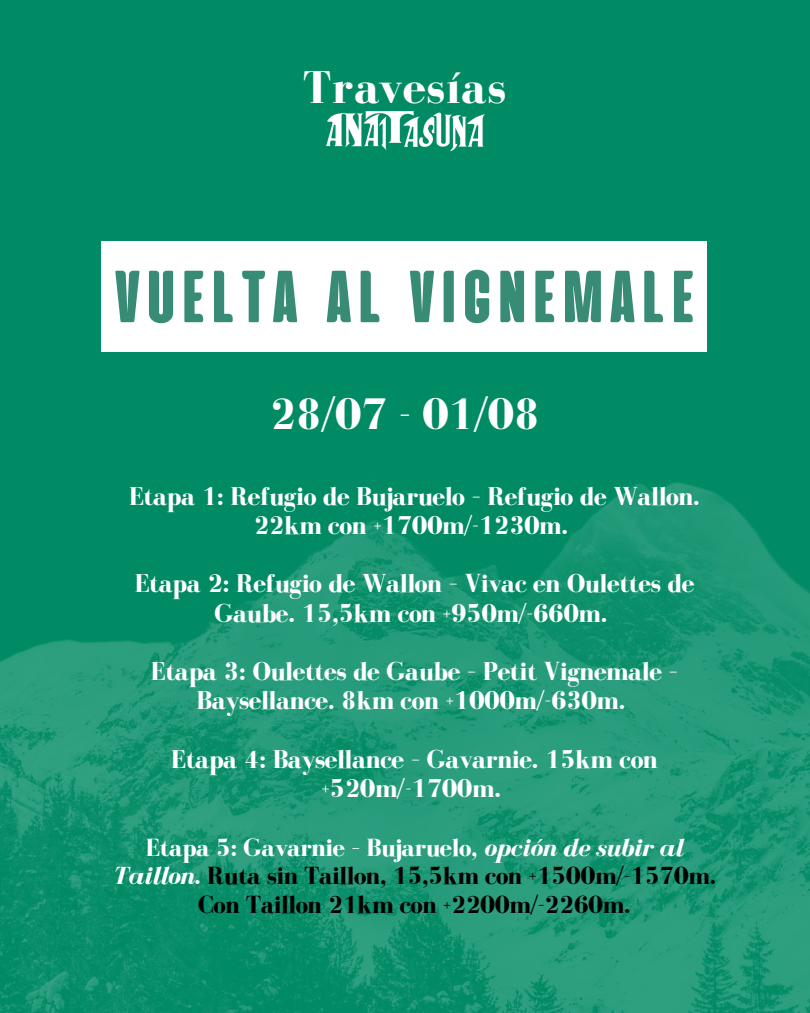
<style>
.page{position:relative;width:810px;height:1013px;background:#fff}
.page>*{position:absolute;margin:0;border:0;box-sizing:border-box;transform-origin:0 0}
.t1{font:800 73.5px "Alienscows";letter-spacing:-.105em;color:#388c76}
.t2{font:700 47.2px "Bodoni FLF";letter-spacing:.02em;color:#fffefe}
.t3{font:700 45.5px "Bodoni FLF";letter-spacing:-.02em;color:#fff}
.t4{font:700 26.5px/29.2px "Bodoni FLF";letter-spacing:-.02em;color:#fff;text-align:center}
.t5{font:700 25.5px/28.5px "Bodoni FLF";letter-spacing:-.02em;color:#000;text-align:center}
.s1{color:#fff}
.s2{font-style:italic;color:#fff}
</style>
<div class="page">
<div style="left:0;top:0;width:810px;height:1012px;background:#018b65"></div>
<img style="left:325px;top:111px;width:160px;height:40px">
<img style="left:0;top:482px;width:810px;height:530px">
<div style="left:101px;top:241px;width:606px;height:111px;background:#fff"></div>
<h1 class="t2" style="left:303px;top:62px;width:205px">Travesías</h1>
<p class="t1" style="left:108px;top:254px;width:596px">VUELTA AL VIGNEMALE</p>
<h2 class="t3" style="left:270px;top:389px;width:272px">28/07 - 01/08</h2>
<h3 class="t4" style="left:129px;top:481px;width:572px">Etapa 1: Refugio de Bujaruelo – Refugio de Wallon.<br>22km con +1700m/-1230m.</h3>
<p class="t4" style="left:135px;top:569px;width:561px">Etapa 2: Refugio de Wallon – Vivac en Oulettes de<br>Gaube. 15,5km con +950m/-660m.</p>
<p class="t4" style="left:151px;top:656px;width:529px">Etapa 3: Oulettes de Gaube – Petit Vignemale –<br>Baysellance. 8km con +1000m/-630m.</p>
<p class="t4" style="left:171px;top:744px;width:488px">Etapa 4: Baysellance – Gavarnie. 15km con +520m/-1700m.</p>
<p class="t5" style="left:113px;top:832px;width:605px"><span class="s1">Etapa 5: Gavarnie – Bujaruelo,</span> <span class="s2">opción de subir al<br>Taillon</span><span class="s1">.</span> Ruta sin Taillon, 15,5km con +1500m/-1570m.</p>
<p class="t5" style="left:198px;top:889px;width:434px">Con Taillon 21km con +2200m/-2260m.</p>
</div>
